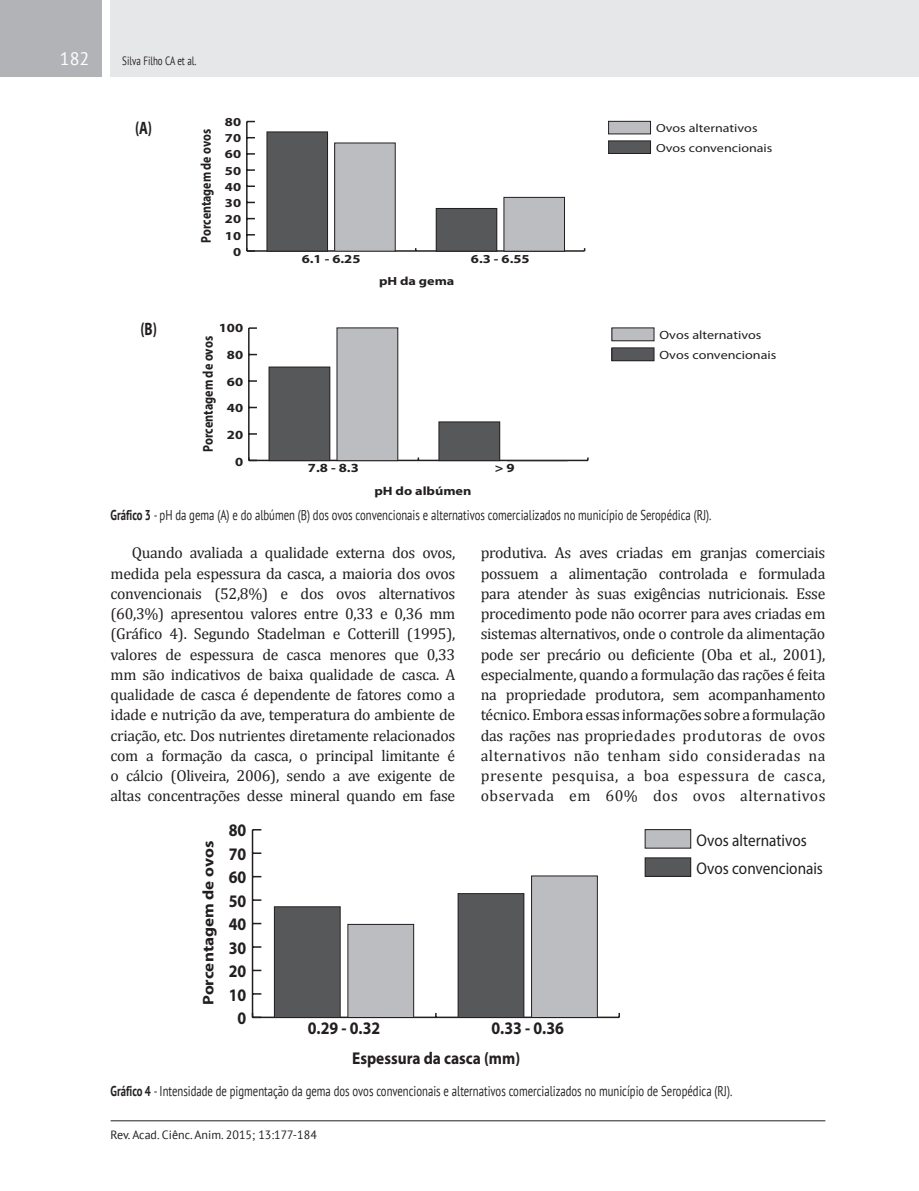
<style>
.page{position:relative;width:919px;height:1191px;background:#fff}
.page>*{position:absolute;margin:0;border:0;box-sizing:border-box;transform-origin:0 0}
.Cabeçalho{font:700 18px "Myriad Pro";color:#231f20;scale:.75 1}
.t1{font:18px "PT Sans";color:#fff}
.t2{font:700 17.7px "Myriad Pro";color:#231f20;scale:.9 1}
.t3{font:700 17.1px "Myriad Pro";color:#231f20;scale:.9 1}
.t4{font:16.95px/28.2px "Myriad Pro";color:#231f20;scale:.9 1}
.TEXTO{font:15.75px/20.2px "Cambria";letter-spacing:-.005em;color:#231f20;text-align:justify}
.t5{font:700 15.45px "Myriad Pro";color:#231f20;scale:1.11 1}
.Cabeçalho-2{font:14.25px "PT Sans";color:#231f20;scale:.75 1}
.t6{font:700 14.25px "Myriad Pro";color:#231f20;scale:.85 1}
.t7{font:700 14.1px "Myriad Pro";color:#231f20;scale:.84 1}
.t8{font:700 12.45px "Myriad Pro";color:#231f20;scale:1.18 1}
.t9{font:700 12.15px "Myriad Pro";color:#231f20;scale:1.2 1}
.t10{font:700 12.15px "Myriad Pro";color:#231f20;scale:1.18 1}
.t11{font:12px "PT Sans";color:#231f20}
.t12{font:12px/20px "Myriad Pro";color:#231f20;scale:1.18 1}
.t13{font:12px "PT Sans";color:#231f20;scale:.75 1}
.t14{font:700 11.85px "Myriad Pro";color:#231f20;scale:1.2 1}
.t15{font:11.7px/19.5px "Myriad Pro";color:#231f20;scale:1.2 1}
.s1{font-weight:700}
</style>
<div class="page">
<div style="left:111px;top:0;width:807px;height:77px;background:#e6e7e9"></div>
<div style="left:0;top:0;width:102px;height:77px;background:#b2b3b7"></div>
<hr style="left:111px;top:1120px;width:714px;height:1px;background:#231f20">
<hr style="left:247px;top:250px;width:337px;height:2px;background:#231f20">
<hr style="left:246px;top:121px;width:1px;height:130px;background:#231f20">
<svg style="left:246px;top:248px;width:9px;height:4px"></svg>
<svg style="left:247px;top:185px;width:8px;height:2px"></svg>
<svg style="left:247px;top:169px;width:8px;height:2px"></svg>
<svg style="left:247px;top:153px;width:8px;height:2px"></svg>
<div style="left:608px;top:121px;width:42px;height:13px;background:#bcbdc0"></div>
<div style="left:608px;top:121px;width:43px;height:13px;border:1px solid #231f20"></div>
<div style="left:334px;top:143px;width:61px;height:108px;background:#bcbdc0"></div>
<div style="left:334px;top:143px;width:61px;height:108px;border:1px solid #231f20"></div>
<div style="left:504px;top:197px;width:60px;height:54px;background:#bcbdc0"></div>
<div style="left:503px;top:197px;width:62px;height:54px;border:1px solid #231f20"></div>
<div style="left:608px;top:141px;width:42px;height:12px;background:#57585a"></div>
<div style="left:608px;top:140px;width:43px;height:14px;border:1px solid #231f20"></div>
<div style="left:267px;top:132px;width:60px;height:119px;background:#57585a"></div>
<div style="left:266px;top:131px;width:62px;height:120px;border:1px solid #231f20"></div>
<div style="left:436px;top:208px;width:60px;height:43px;background:#57585a"></div>
<div style="left:436px;top:208px;width:61px;height:43px;border:1px solid #231f20"></div>
<hr style="left:249px;top:460px;width:339px;height:1px;background:#231f20">
<hr style="left:248px;top:328px;width:1px;height:132px;background:#231f20">
<svg style="left:249px;top:433px;width:8px;height:2px"></svg>
<svg style="left:249px;top:380px;width:8px;height:2px"></svg>
<svg style="left:249px;top:327px;width:8px;height:2px"></svg>
<div style="left:612px;top:328px;width:42px;height:13px;background:#bcbdc0"></div>
<div style="left:611px;top:327px;width:43px;height:14px;border:1px solid #231f20"></div>
<div style="left:337px;top:328px;width:61px;height:132px;background:#bcbdc0"></div>
<div style="left:336px;top:327px;width:62px;height:134px;border:1px solid #231f20"></div>
<div style="left:612px;top:348px;width:42px;height:13px;background:#57585a"></div>
<div style="left:611px;top:347px;width:43px;height:14px;border:1px solid #231f20"></div>
<div style="left:269px;top:367px;width:61px;height:93px;background:#57585a"></div>
<div style="left:268px;top:367px;width:62px;height:94px;border:1px solid #231f20"></div>
<div style="left:439px;top:422px;width:60px;height:38px;background:#57585a"></div>
<div style="left:438px;top:421px;width:62px;height:40px;border:1px solid #231f20"></div>
<hr style="left:252px;top:1016px;width:367px;height:2px;background:#231f20">
<hr style="left:252px;top:829px;width:1px;height:188px;background:#231f20">
<svg style="left:253px;top:969px;width:8px;height:2px"></svg>
<svg style="left:253px;top:922px;width:8px;height:2px"></svg>
<svg style="left:253px;top:899px;width:8px;height:2px"></svg>
<svg style="left:253px;top:852px;width:8px;height:2px"></svg>
<div style="left:645px;top:829px;width:45px;height:19px;background:#bcbdc0"></div>
<div style="left:644px;top:829px;width:47px;height:19px;border:1px solid #231f20"></div>
<div style="left:348px;top:924px;width:65px;height:93px;background:#bcbdc0"></div>
<div style="left:347px;top:924px;width:67px;height:93px;border:1px solid #231f20"></div>
<div style="left:531px;top:876px;width:66px;height:141px;background:#bcbdc0"></div>
<div style="left:531px;top:875px;width:66px;height:142px;border:1px solid #231f20"></div>
<div style="left:645px;top:858px;width:45px;height:18px;background:#57585a"></div>
<div style="left:644px;top:857px;width:47px;height:19px;border:1px solid #231f20"></div>
<div style="left:274px;top:906px;width:66px;height:111px;background:#57585a"></div>
<div style="left:274px;top:906px;width:66px;height:111px;border:1px solid #231f20"></div>
<div style="left:458px;top:893px;width:66px;height:124px;background:#57585a"></div>
<div style="left:457px;top:893px;width:67px;height:124px;border:1px solid #231f20"></div>
<p class="t1" style="left:60px;top:47px;width:31px">182</p>
<p class="t13" style="left:122px;top:53px;width:100px">Silva Filho CA et al.</p>
<p class="Cabeçalho" style="left:135px;top:116px;width:24px">(A)</p>
<p class="t7" style="left:197px;top:243px;width:137px;rotate:-90deg">Porcentagem de ovos</p>
<p class="t9" style="left:225px;top:114px;width:15px">80</p>
<p class="t9" style="left:225px;top:130px;width:15px">70</p>
<p class="t9" style="left:225px;top:146px;width:15px">60</p>
<p class="t9" style="left:225px;top:162px;width:15px">50</p>
<p class="t9" style="left:225px;top:179px;width:15px">40</p>
<p class="t9" style="left:225px;top:195px;width:15px">30</p>
<p class="t9" style="left:225px;top:211px;width:15px">20</p>
<p class="t9" style="left:225px;top:228px;width:15px">10</p>
<p class="t9" style="left:233px;top:244px;width:8px">0</p>
<p class="Cabeçalho" style="left:140px;top:317px;width:24px">(B)</p>
<p class="t8" style="left:219px;top:320px;width:22px">100</p>
<p class="t6" style="left:199px;top:452px;width:138px;rotate:-90deg">Porcentagem de ovos</p>
<p class="t8" style="left:227px;top:347px;width:15px">80</p>
<p class="t8" style="left:227px;top:373px;width:15px">60</p>
<p class="t8" style="left:227px;top:400px;width:15px">40</p>
<p class="t8" style="left:227px;top:426px;width:15px">20</p>
<p class="t8" style="left:235px;top:453px;width:8px">0</p>
<p class="t9" style="left:302px;top:250px;width:50px">6.1 - 6.25</p>
<p class="t9" style="left:471px;top:250px;width:50px">6.3 - 6.55</p>
<p class="t14" style="left:379px;top:273px;width:64px">pH da gema</p>
<p class="t8" style="left:308px;top:460px;width:45px">7.8 - 8.3</p>
<p class="t8" style="left:495px;top:460px;width:18px">&gt; 9</p>
<p class="t10" style="left:374px;top:483px;width:84px">pH do albúmen</p>
<p class="t15" style="left:656px;top:118px;width:98px">Ovos alternativos<br>Ovos convencionais</p>
<p class="t12" style="left:659px;top:325px;width:100px">Ovos alternativos<br>Ovos convencionais</p>
<p class="Cabeçalho-2" style="left:111px;top:505px;width:802px"><span class="s1">Gráfico 3</span> - pH da gema (A) e do albúmen (B) dos ovos convencionais e alternativos comercializados no município de Seropédica (RJ).</p>
<p class="TEXTO" style="left:111px;top:543px;width:346px;text-indent:21px">Quando avaliada a qualidade externa dos ovos, medida pela espessura da casca, a maioria dos ovos convencionais (52,8%) e dos ovos alternativos (60,3%) apresentou valores entre 0,33 e 0,36 mm (Gráfico 4). Segundo Stadelman e Cotterill (1995), valores de espessura de casca menores que 0,33 mm são indicativos de baixa qualidade de casca. A qualidade de casca é dependente de fatores como a idade e nutrição da ave, temperatura do ambiente de criação, etc. Dos nutrientes diretamente relacionados com a formação da casca, o principal limitante é o cálcio (Oliveira, 2006), sendo a ave exigente de altas concentrações desse mineral quando em fase</p>
<p class="TEXTO" style="left:480px;top:543px;width:346px">produtiva. As aves criadas em granjas comerciais possuem a alimentação controlada e formulada para atender às suas exigências nutricionais. Esse procedimento pode não ocorrer para aves criadas em sistemas alternativos, onde o controle da alimentação pode ser precário ou deficiente (Oba et al., 2001), especialmente, quando a formulação das rações é feita na propriedade produtora, sem acompanhamento técnico. Embora essas informações sobre a formulação das rações nas propriedades produtoras de ovos alternativos não tenham sido consideradas na presente pesquisa, a boa espessura de casca, observada em 60% dos ovos alternativos</p>
<p class="t5" style="left:198px;top:1005px;width:149px;rotate:-90deg">Porcentagem de ovos</p>
<p class="t2" style="left:229px;top:818px;width:21px">80</p>
<p class="t2" style="left:229px;top:842px;width:21px">70</p>
<p class="t2" style="left:229px;top:865px;width:21px">60</p>
<p class="t2" style="left:229px;top:889px;width:21px">50</p>
<p class="t2" style="left:229px;top:912px;width:21px">40</p>
<p class="t2" style="left:229px;top:936px;width:21px">30</p>
<p class="t2" style="left:229px;top:959px;width:21px">20</p>
<p class="t2" style="left:229px;top:983px;width:21px">10</p>
<p class="t2" style="left:238px;top:1006px;width:11px">0</p>
<p class="t2" style="left:308px;top:1016px;width:82px">0.29 - 0.32</p>
<p class="t2" style="left:491px;top:1016px;width:82px">0.33 - 0.36</p>
<p class="t3" style="left:352px;top:1046px;width:188px">Espessura da casca (mm)</p>
<p class="t4" style="left:696px;top:825px;width:142px">Ovos alternativos<br>Ovos convencionais</p>
<p class="Cabeçalho-2" style="left:111px;top:1081px;width:830px"><span class="s1">Gráfico 4</span> - Intensidade de pigmentação da gema dos ovos convencionais e alternativos comercializados no município de Seropédica (RJ).</p>
<p class="t11" style="left:111px;top:1126px;width:208px">Rev. Acad. Ciênc. Anim. 2015; 13:177-184</p>
</div>
